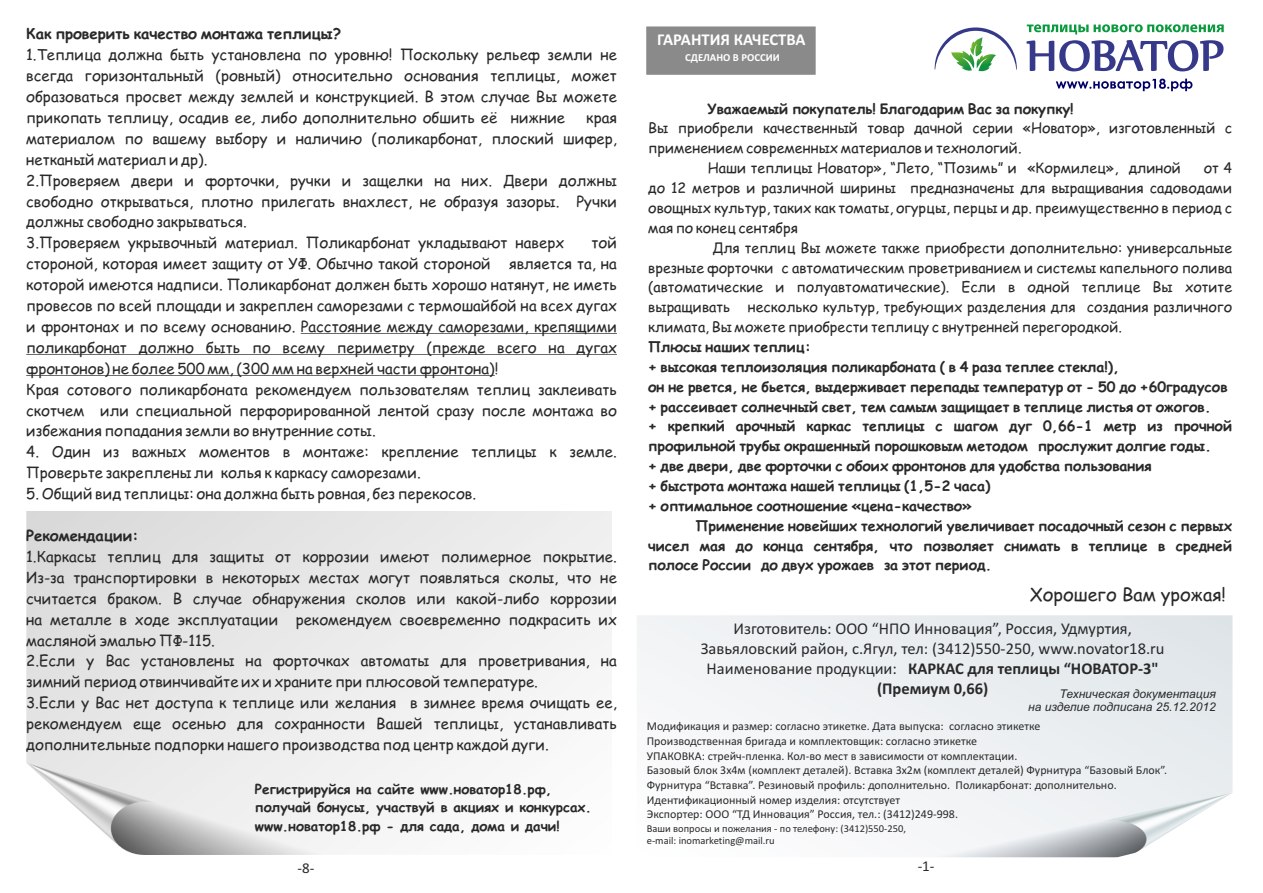
<style>
.page{position:relative;width:1263px;height:893px;background:#fff}
.page>*{position:absolute;margin:0;border:0;box-sizing:border-box;transform-origin:0 0}
.t1{font:18px "Comic Sans MS";color:#292929}
.t2{font:700 16.65px "Calibri";color:#fff}
.t3{font:16.5px/20.1px "Calibri";color:#292929;text-align:center}
.t4{font:15px/20.9px "Comic Sans MS";color:#292929}
.t5{font:700 15px "Comic Sans MS";color:#292929}
.t6{font:15px "Calibri";color:#292929}
.t7{font:700 14.25px/19.8px "Comic Sans MS";color:#292929}
.t8{font:14.25px "Comic Sans MS";color:#292929}
.t9{font:700 13.5px/18.8px "Comic Sans MS";color:#292929}
.t10{font:12px/14.7px "Calibri";color:#292929}
.t11{font:italic 12px/13.4px "Arial";color:#292929;text-align:right}
.t12{font:700 10.8px "Calibri";color:#fff}
.t13{font:10.5px/12.8px "Calibri";color:#292929}
.s1{font-weight:700}
</style>
<div class="page">
<img style="left:26px;top:512px;width:585px;height:342px">
<img style="left:637px;top:615px;width:596px;height:242px">
<hr style="left:301px;top:333px;width:316px;height:1px;background:#292929">
<hr style="left:26px;top:354px;width:591px;height:1px;background:#292929">
<hr style="left:26px;top:375px;width:469px;height:1px;background:#292929">
<svg style="left:935px;top:27px;width:82px;height:45px"></svg>
<svg style="left:1026px;top:24px;width:198px;height:47px"></svg>
<svg style="left:1056px;top:79px;width:136px;height:12px"></svg>
<div style="left:646px;top:26px;width:170px;height:49px;background:#8a8a8a"></div>
<p class="t5" style="left:26px;top:27px;width:316px">Как проверить качество монтажа теплицы?</p>
<p class="t4" style="left:26px;top:46px;width:592px;text-align:justify">1.Теплица должна быть установлена по уровню! Поскольку рельеф земли не всегда горизонтальный (ровный) относительно основания теплицы, может образоваться просвет между землей и конструкцией. В этом случае Вы можете прикопать теплицу, осадив ее, либо дополнительно обшить её нижние</p>
<p class="t4" style="left:26px;top:109px;width:592px;text-indent:560px">края материалом по вашему выбору и наличию (поликарбонат, плоский шифер, нетканый материал и др).<br>2.Проверяем двери и форточки, ручки и защелки на них. Двери должны свободно открываться, плотно прилегать внахлест, не образуя зазоры. Ручки должны свободно закрываться.<br>3.Проверяем укрывочный материал. Поликарбонат укладывают наверх</p>
<p class="t4" style="left:26px;top:234px;width:592px;text-indent:565px">той стороной, которая имеет защиту от УФ. Обычно такой стороной является та, на которой имеются надписи. Поликарбонат должен быть хорошо натянут, не иметь провесов по всей площади и закреплен саморезами с термошайбой на всех дугах и фронтонах и по всему основанию. Расстояние между саморезами, крепящими поликарбонат должно быть по всему периметру (прежде всего на дугах фронтонов) не более 500 мм, (300 мм на верхней части фронтона)!<br>Края сотового поликарбоната рекомендуем пользователям теплиц заклеивать скотчем или специальной перфорированной лентой сразу после монтажа во избежания попадания земли во внутренние соты.</p>
<p class="t4" style="left:26px;top:443px;width:592px">4. Один из важных моментов в монтаже: крепление теплицы к земле.<br>Проверьте закреплены ли колья к каркасу саморезами.</p>
<p class="t4" style="left:26px;top:485px;width:451px">5. Общий вид теплицы: она должна быть ровная, без перекосов.</p>
<p class="t5" style="left:26px;top:529px;width:114px">Рекомендации:</p>
<p class="t4" style="left:26px;top:548px;width:592px">1.Каркасы теплиц для защиты от коррозии имеют полимерное покрытие.<br>Из-за транспортировки в некоторых местах могут появляться сколы, что не считается браком. В случае обнаружения сколов или какой-либо коррозии на металле в ходе эксплуатации рекомендуем своевременно подкрасить их масляной эмалью ПФ-115.<br>2.Если у Вас установлены на форточках автоматы для проветривания, на зимний период отвинчивайте их и храните при плюсовой температуре.<br>3.Если у Вас нет доступа к теплице или желания в зимнее время очищать ее, рекомендуем еще осенью для сохранности Вашей теплицы, устанавливать дополнительные подпорки нашего производства под центр каждой дуги.</p>
<p class="t9" style="left:255px;top:781px;width:338px">Регистрируйся на сайте www.новатор18.рф, получай бонусы, участвуй в акциях и конкурсах. www.новатор18.рф - для сада, дома и дачи!</p>
<p class="t2" style="left:657px;top:33px;width:150px">ГАРАНТИЯ КАЧЕСТВА</p>
<p class="t12" style="left:685px;top:53px;width:96px">СДЕЛАНО В РОССИИ</p>
<p class="t7" style="left:708px;top:100px;width:368px">Уважаемый покупатель! Благодарим Вас за покупку!</p>
<p class="t8" style="left:648px;top:122px;width:585px">Вы приобрели качественный товар дачной серии «Новатор», изготовленный с</p>
<p class="t8" style="left:648px;top:142px;width:375px">применением современных материалов и технологий.</p>
<p class="t8" style="left:708px;top:162px;width:475px">Наши теплицы Новатор», “Лето, “Позимь” и «Кормилец», длиной</p>
<p class="t8" style="left:1204px;top:162px;width:30px">от 4</p>
<p class="t8" style="left:648px;top:182px;width:585px">до 12 метров и различной ширины предназначены для выращивания садоводами</p>
<p class="t8" style="left:648px;top:202px;width:585px">овощных культур, таких как томаты, огурцы, перцы и др. преимущественно в период с</p>
<p class="t8" style="left:648px;top:221px;width:151px">мая по конец сентября</p>
<p class="t8" style="left:712px;top:241px;width:521px">Для теплиц Вы можете также приобрести дополнительно: универсальные</p>
<p class="t8" style="left:648px;top:261px;width:585px">врезные форточки с автоматическим проветриванием и системы капельного полива</p>
<p class="t8" style="left:648px;top:281px;width:585px">(автоматические и полуавтоматические). Если в одной теплице Вы хотите</p>
<p class="t8" style="left:648px;top:301px;width:585px">выращивать несколько культур, требующих разделения для создания различного</p>
<p class="t8" style="left:648px;top:321px;width:475px">климата, Вы можете приобрести теплицу с внутренней перегородкой.</p>
<p class="t7" style="left:648px;top:338px;width:585px">Плюсы наших теплиц:<br>+ высокая теплоизоляция поликарбоната ( в 4 раза теплее стекла!),<br>он не рвется, не бьется, выдерживает перепады температур от - 50 до +60градусов + рассеивает солнечный свет, тем самым защищает в теплице листья от ожогов.<br>+ крепкий арочный каркас теплицы с шагом дуг 0,66-1 метр из прочной профильной трубы окрашенный порошковым методом прослужит долгие годы.<br>+ две двери, две форточки с обоих фронтонов для удобства пользования<br>+ быстрота монтажа нашей теплицы (1,5-2 часа)<br>+ оптимальное соотношение «цена-качество»</p>
<p class="t7" style="left:648px;top:517px;width:585px;text-align:justify;text-indent:47px">Применение новейших технологий увеличивает посадочный сезон с первых чисел мая до конца сентября, что позволяет снимать в теплице в средней полосе России до двух урожаев за этот период.</p>
<p class="t1" style="left:1030px;top:587px;width:197px">Хорошего Вам урожая!</p>
<p class="t3" style="left:701px;top:620px;width:465px">Изготовитель: ООО “НПО Инновация”, Россия, Удмуртия, Завьяловский район, с.Ягул, тел: (3412)550-250, www.novator18.ru Наименование продукции: <span class="s1">КАРКАС для теплицы “НОВАТОР-3" (Премиум 0,66)</span></p>
<p class="t10" style="left:647px;top:720px;width:522px">Модификация и размер: согласно этикетке. Дата выпуска: согласно этикетке<br>Производственная бригада и комплектовщик: согласно этикетке<br>УПАКОВКА: стрейч-пленка. Кол-во мест в зависимости от комплектации.<br>Базовый блок 3х4м (комплект деталей). Вставка 3х2м (комплект деталей) Фурнитура “Базовый Блок”.<br>Фурнитура “Вставка”. Резиновый профиль: дополнительно. Поликарбонат: дополнительно.<br>Идентификационный номер изделия: отсутствует<br>Экспортер: ООО “ТД Инновация” Россия, тел.: (3412)249-998.</p>
<p class="t13" style="left:647px;top:823px;width:261px">Ваши вопросы и пожелания - по телефону: (3412)550-250, e-mail: inomarketing@mail.ru</p>
<p class="t11" style="left:1028px;top:688px;width:189px">Техническая документация<br>на изделие подписана 25.12.2012</p>
<p class="t6" style="left:298px;top:861px;width:18px">-8-</p>
<p class="t6" style="left:918px;top:860px;width:18px">-1-</p>
</div>
